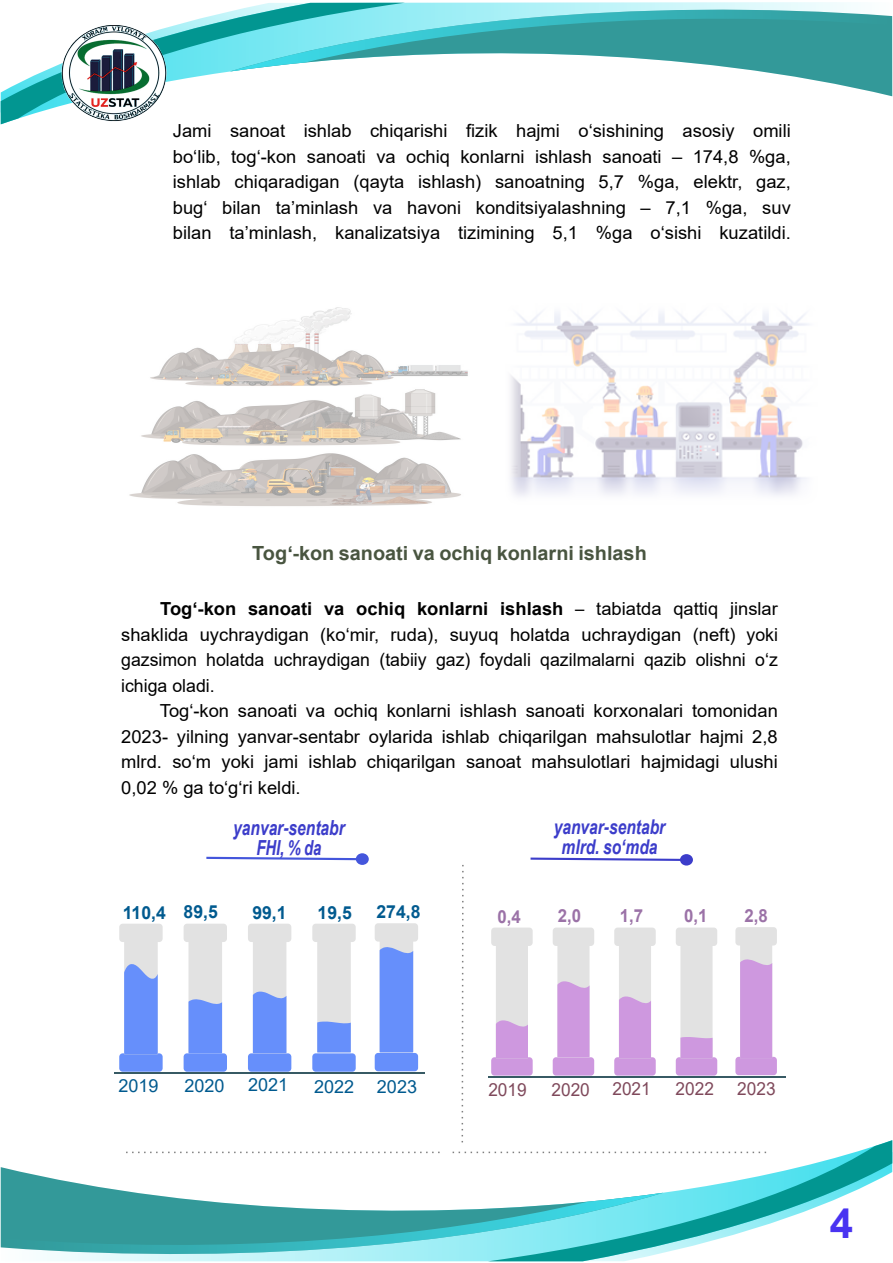
<style>
.page{position:relative;width:893px;height:1263px;background:#fff}
.page>*{position:absolute;margin:0;border:0;box-sizing:border-box;transform-origin:0 0}
.t1{font:700 42px "Arial";color:#4933f1}
.t2{font:italic 700 20.85px/20.2px "Arial Narrow";color:#3c3dca;text-align:center;scale:.91 1}
.t3{font:italic 700 20.4px/20px "Arial Narrow";color:#3c3dca;text-align:center;scale:.93 1}
.t4{font:700 19.5px "Arial";color:#495540}
.t5{font:18px/25.5px "Arial";color:#000;text-align:justify}
.t6{font:18px/25.5px "Arial";color:#000;text-align:justify;scale:.93 1}
.t7{font:700 18px "Arial";color:#005a8f}
.t8{font:18px "Arial";color:#7f495b;scale:.96 1}
.t9{font:18px "Arial";color:#005a8f}
.t10{font:700 18px "Arial";color:#9b72a7;scale:.93 1}
.s1{color:#3f4c3b}
.s2{font-weight:700}
</style>
<div class="page">
<svg style="left:531px;top:857px;width:149px;height:4px"></svg>
<div style="left:680px;top:854px;width:13px;height:11px;background:#3c3dca;border-radius:50%"></div>
<img style="left:129px;top:307px;width:339px;height:199px">
<svg style="left:206px;top:857px;width:150px;height:3px"></svg>
<div style="left:356px;top:853px;width:13px;height:12px;background:#4456dc;border-radius:50%"></div>
<svg style="left:461px;top:864px;width:3px;height:273px"></svg>
<img style="left:511px;top:312px;width:298px;height:184px">
<svg style="left:1px;top:113px;width:35px;height:11px"></svg>
<svg style="left:309px;top:2px;width:535px;height:1px"></svg>
<svg style="left:1px;top:3px;width:891px;height:110px"></svg>
<svg style="left:488px;top:1140px;width:404px;height:113px"></svg>
<svg style="left:1px;top:1167px;width:662px;height:26px"></svg>
<svg style="left:1px;top:1193px;width:662px;height:69px"></svg>
<img style="left:62px;top:25px;width:104px;height:97px">
<div style="left:491px;top:927px;width:42px;height:19px;background:#e2e2e2;border-radius:3px"></div>
<div style="left:491px;top:1057px;width:42px;height:18px;background:#ce98df;border-radius:3px"></div>
<div style="left:496px;top:936px;width:32px;height:122px;background:#e2e2e2"></div>
<div style="left:553px;top:927px;width:41px;height:19px;background:#e2e2e2;border-radius:3px"></div>
<div style="left:553px;top:1057px;width:41px;height:18px;background:#ce98df;border-radius:3px"></div>
<div style="left:557px;top:936px;width:32px;height:121px;background:#e2e2e2"></div>
<div style="left:614px;top:927px;width:42px;height:19px;background:#e2e2e2;border-radius:3px"></div>
<div style="left:614px;top:1057px;width:42px;height:18px;background:#ce98df;border-radius:3px"></div>
<div style="left:619px;top:936px;width:32px;height:122px;background:#e2e2e2"></div>
<div style="left:676px;top:927px;width:41px;height:19px;background:#e2e2e2;border-radius:3px"></div>
<div style="left:676px;top:1057px;width:41px;height:18px;background:#ce98df;border-radius:3px"></div>
<div style="left:680px;top:936px;width:33px;height:122px;background:#e2e2e2"></div>
<svg style="left:496px;top:1020px;width:32px;height:38px"></svg>
<svg style="left:557px;top:981px;width:32px;height:76px;background:#cf9cdf"></svg>
<div style="left:619px;top:996px;width:32px;height:62px;background:#ce98df"></div>
<svg style="left:680px;top:1037px;width:33px;height:21px"></svg>
<div style="left:735px;top:927px;width:42px;height:18px;background:#e2e2e2;border-radius:3px"></div>
<div style="left:735px;top:1057px;width:42px;height:18px;background:#ce98df;border-radius:3px"></div>
<div style="left:740px;top:935px;width:32px;height:123px;background:#e2e2e2"></div>
<div style="left:740px;top:959px;width:32px;height:99px;background:#ce98df"></div>
<hr style="left:488px;top:1076px;width:297px;height:2px;background:#375a64">
<div style="left:119px;top:924px;width:44px;height:18px;background:#e2e2e2;border-radius:3px"></div>
<div style="left:119px;top:1053px;width:44px;height:19px;background:#668ffb;border-radius:3px"></div>
<div style="left:124px;top:932px;width:34px;height:122px;background:#e2e2e2"></div>
<div style="left:184px;top:924px;width:43px;height:18px;background:#e2e2e2;border-radius:3px"></div>
<div style="left:184px;top:1053px;width:43px;height:19px;background:#668ffb;border-radius:3px"></div>
<div style="left:189px;top:932px;width:33px;height:120px;background:#e2e2e2"></div>
<div style="left:248px;top:924px;width:43px;height:18px;background:#e2e2e2;border-radius:3px"></div>
<div style="left:248px;top:1053px;width:43px;height:19px;background:#668ffb;border-radius:3px"></div>
<div style="left:253px;top:932px;width:33px;height:121px;background:#e2e2e2"></div>
<div style="left:312px;top:924px;width:44px;height:18px;background:#e2e2e2;border-radius:3px"></div>
<div style="left:312px;top:1053px;width:44px;height:19px;background:#668ffb;border-radius:3px"></div>
<div style="left:317px;top:932px;width:34px;height:120px;background:#e2e2e2"></div>
<svg style="left:124px;top:964px;width:34px;height:90px;background:#7196f8"></svg>
<svg style="left:188px;top:999px;width:34px;height:54px;background:#6d94f9"></svg>
<div style="left:253px;top:991px;width:33px;height:62px;background:#668ffb"></div>
<svg style="left:317px;top:1021px;width:34px;height:31px"></svg>
<div style="left:375px;top:923px;width:43px;height:18px;background:#e2e2e2;border-radius:3px"></div>
<div style="left:375px;top:1053px;width:43px;height:18px;background:#668ffb;border-radius:3px"></div>
<div style="left:380px;top:931px;width:33px;height:121px;background:#e2e2e2"></div>
<div style="left:380px;top:947px;width:33px;height:105px;background:#668ffb"></div>
<hr style="left:114px;top:1072px;width:311px;height:2px;background:#375a64">
<p class="t5" style="left:173px;top:118px;width:620px">Jami sanoat ishlab chiqarishi fizik hajmi o‘sishining asosiy omili bo‘lib, tog‘-kon sanoati va ochiq konlarni ishlash sanoati – 174,8 %ga, ishlab chiqaradigan (qayta ishlash) sanoatning 5,7 %ga, elektr, gaz, bug‘ bilan ta’minlash va havoni konditsiyalashning – 7,1 %ga, suv bilan ta’minlash, kanalizatsiya tizimining 5,1 %ga o‘sishi kuzatildi.</p>
<p class="t4" style="left:252px;top:539px;width:396px">Tog<span class="s1">‘</span>-kon sanoati va ochiq konlarni ishlash</p>
<p class="t6" style="left:121px;top:596px;width:708px;text-indent:39px"><span class="s2">Tog‘-kon sanoati va ochiq konlarni ishlash</span> – tabiatda qattiq jinslar shaklida uychraydigan (ko‘mir, ruda), suyuq holatda uchraydigan (neft) yoki gazsimon holatda uchraydigan (tabiiy gaz) foydali qazilmalarni qazib olishni o‘z ichiga oladi.</p>
<p class="t5" style="left:121px;top:698px;width:658px;text-indent:39px">Tog‘-kon sanoati va ochiq konlarni ishlash sanoati korxonalari tomonidan 2023- yilning yanvar-sentabr oylarida ishlab chiqarilgan mahsulotlar hajmi 2,8 mlrd. so‘m yoki jami ishlab chiqarilgan sanoat mahsulotlari hajmidagi ulushi 0,02 % ga to‘g‘ri keldi.</p>
<p class="t3" style="left:554px;top:816px;width:121px">yanvar-sentabr mlrd. so‘mda</p>
<p class="t2" style="left:233px;top:816px;width:124px">yanvar-sentabr<br>FHI, % da</p>
<p class="t7" style="left:123px;top:899px;width:96px">110,4 89,5</p>
<p class="t7" style="left:252px;top:900px;width:36px">99,1</p>
<p class="t7" style="left:318px;top:900px;width:36px">19,5</p>
<p class="t7" style="left:377px;top:898px;width:46px">274,8</p>
<p class="t10" style="left:498px;top:904px;width:27px">0,4</p>
<p class="t10" style="left:558px;top:903px;width:27px">2,0</p>
<p class="t10" style="left:620px;top:902px;width:27px">1,7</p>
<p class="t10" style="left:684px;top:902px;width:27px">0,1</p>
<p class="t10" style="left:745px;top:903px;width:27px">2,8</p>
<p class="t9" style="left:118px;top:1074px;width:42px">2019</p>
<p class="t9" style="left:184px;top:1073px;width:42px">2020</p>
<p class="t9" style="left:248px;top:1073px;width:42px">2021</p>
<p class="t9" style="left:314px;top:1074px;width:42px">2022</p>
<p class="t9" style="left:377px;top:1074px;width:42px">2023</p>
<p class="t8" style="left:551px;top:1077px;width:41px">2020</p>
<p class="t8" style="left:612px;top:1077px;width:41px">2021</p>
<p class="t8" style="left:675px;top:1076px;width:41px">2022</p>
<p class="t8" style="left:737px;top:1076px;width:41px">2023</p>
<p class="t8" style="left:488px;top:1077px;width:41px">2019</p>
<h1 class="t1" style="left:830px;top:1194px;width:25px">4</h1>
</div>
